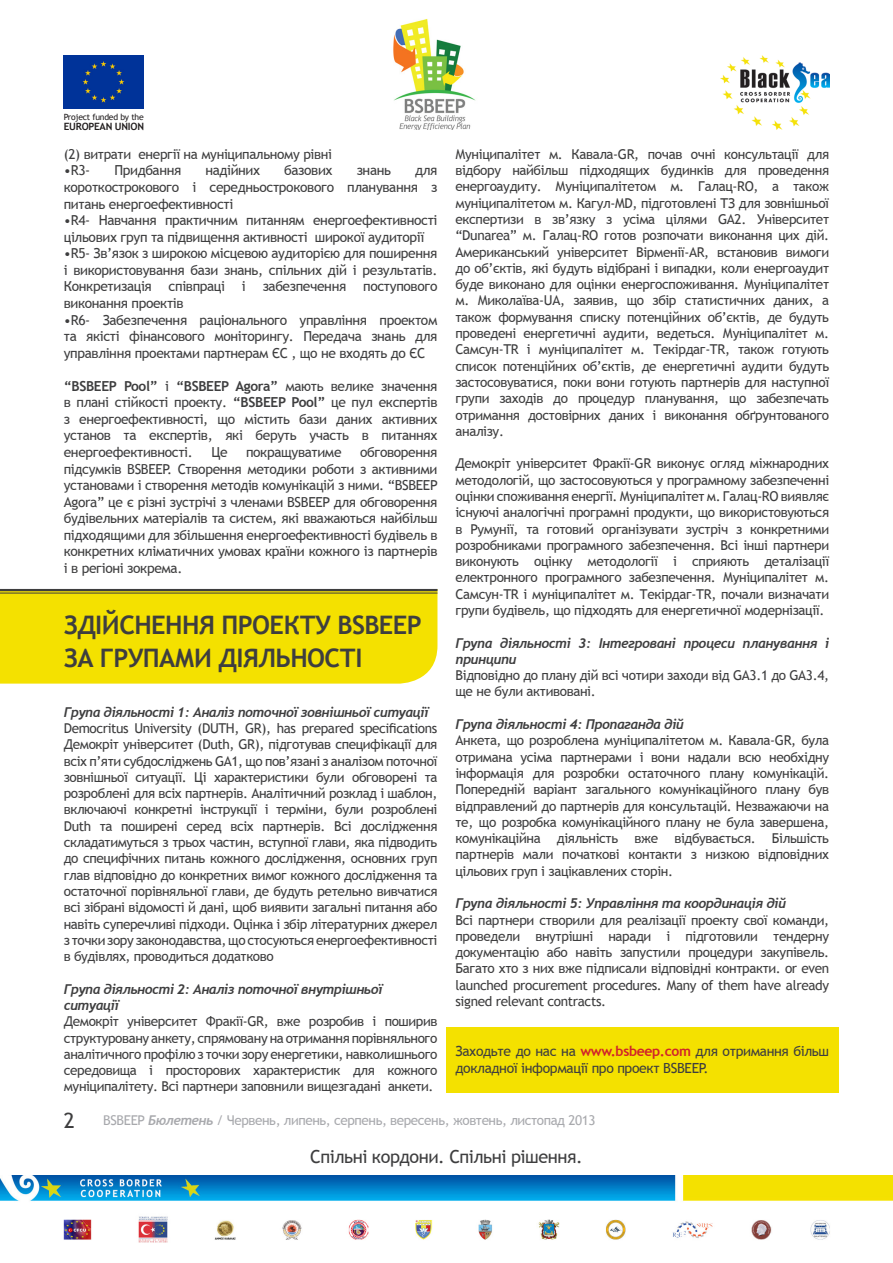
<style>
.page{position:relative;width:893px;height:1263px;background:#fff}
.page>*{position:absolute;margin:0;border:0;box-sizing:border-box;transform-origin:0 0}
.t1{font:700 25.5px/32.5px "Trebuchet MS";letter-spacing:-.025em;color:#3e3e3f}
.t2{font:21px "Trebuchet MS";color:#3e3e3f}
.t3{font:18px "Trebuchet MS";letter-spacing:-.025em;color:#3e3e3f}
.t4{font:13.95px/16.8px "Trebuchet MS";letter-spacing:-.025em;color:#3e3e3f}
.t5{font:13.8px/16.5px "Trebuchet MS";letter-spacing:-.025em;color:#3e3e3f;text-align:justify}
.t6{font:13.65px/16.4px "Trebuchet MS";letter-spacing:-.025em;color:#3e3e3f;text-align:justify}
.t7{font:italic 700 13.65px/16.4px "Trebuchet";letter-spacing:-.025em;color:#3e3e3f}
.t8{font:13.5px "Trebuchet MS";letter-spacing:-.03em;color:#a8a9ad}
.t9{font:700 10.05px "Trebuchet MS";letter-spacing:-.025em;color:#231f20}
.t10{font:8.55px "Trebuchet MS";letter-spacing:-.025em;color:#231f20}
.s1{font-weight:700}
.s2{font-weight:700;color:#d1232a}
.s3{font-family:"Trebuchet";font-weight:700;font-style:italic}
</style>
<div class="page">
<img style="left:0;top:1175px;width:893px;height:68px">
<div style="left:64px;top:56px;width:79px;height:53px;background:#039"></div>
<img style="left:393px;top:19px;width:83px;height:111px">
<img style="left:721px;top:56px;width:108px;height:74px">
<div style="left:0;top:591px;width:437px;height:93px;background:#f4e100"></div>
<div style="left:446px;top:1027px;width:392px;height:66px;background:#f4e100"></div>
<hr style="left:0;top:589px;width:437px;height:2px;background:#3e3e3f">
<hr style="left:0;top:593px;width:437px;height:1px;background:#3e3e3f">
<p class="t10" style="left:64px;top:111px;width:81px">Project funded by the</p>
<p class="t9" style="left:64px;top:120px;width:82px">EUROPEAN UNION</p>
<p class="t6" style="left:64px;top:146px;width:270px">(2) витрати енергії на муніципальному рівні</p>
<p class="t5" style="left:64px;top:162px;width:28px">•R3-</p>
<p class="t5" style="left:114px;top:162px;width:68px">Придбання</p>
<p class="t5" style="left:205px;top:162px;width:56px">надійних</p>
<p class="t5" style="left:284px;top:162px;width:50px">базових</p>
<p class="t5" style="left:357px;top:162px;width:36px">знань</p>
<p class="t5" style="left:64px;top:162px;width:375px;text-indent:351px">для короткострокового і середньострокового планування з питань енергоефективності</p>
<p class="t5" style="left:64px;top:212px;width:375px">•R4- Навчання практичним питанням енергоефективності цільових груп та підвищення активності широкої аудиторії</p>
<p class="t5" style="left:64px;top:245px;width:375px">•R5- Зв’язок з широкою місцевою аудиторією для поширення і використовування бази знань, спільних дій і результатів.<br>Конкретизація співпраці і забезпечення поступового виконання проектів</p>
<p class="t5" style="left:64px;top:311px;width:375px">•R6- Забезпечення раціонального управління проектом та якісті фінансового моніторингу. Передача знань для управління проектами партнерам ЄС , що не входять до ЄС</p>
<p class="t5" style="left:64px;top:377px;width:375px"><span class="s1">“BSBEEP Pool”</span> і <span class="s1">“BSBEEP Agora”</span> мають велике значення в плані стійкості проекту. <span class="s1">“BSBEEP Pool”</span> це пул експертів з енергоефективності, що містить бази даних активних установ та експертів, які беруть участь в питаннях енергоефективності.</p>
<p class="t5" style="left:64px;top:444px;width:375px;text-indent:296px">обговорення підсумків BSBEEP. Створення методики роботи з активними установами і створення методів комунікацій з ними. “BSBEEP Agora” це є різні зустрічі з членами BSBEEP для обговорення будівельних матеріалів та систем, які вважаються найбільш підходящими для збільшення енергоефективності будівель в конкретних кліматичних умовах країни кожного із партнерів і в регіоні зокрема.</p>
<h1 class="t1" style="left:64px;top:609px;width:359px">ЗДІЙСНЕННЯ ПРОЕКТУ BSBEEP<br>ЗА ГРУПАМИ ДІЯЛЬНОСТІ</h1>
<p class="t7" style="left:64px;top:704px;width:366px">Група діяльності 1: Аналіз поточної зовнішньої ситуації</p>
<p class="t6" style="left:64px;top:720px;width:375px">Democritus University (DUTH, GR), has prepared specifications Демокріт університет (Duth, GR), підготував специфікації для всіх п’яти субдосліджень GA1, що пов’язані з аналізом поточної зовнішньої ситуації. Ці характеристики були обговорені та розроблені для всіх партнерів. Аналітичний розклад і шаблон, включаючі конкретні інструкції і терміни, були розроблені Duth та поширені серед всіх партнерів. Всі дослідження складатимуться з трьох частин, вступної глави, яка підводить до специфічних питань кожного дослідження, основних груп глав відповідно до конкретних вимог кожного дослідження та остаточної порівняльної глави, де будуть ретельно вивчатися всі зібрані відомості й дані, щоб виявити загальні питання або навіть суперечливі підходи. Оцінка і збір літературних джерел з точки зору законодавства, що стосуються енергоефективності в будівлях, проводиться додатково</p>
<p class="t7" style="left:64px;top:981px;width:320px">Група діяльності 2: Аналіз поточної внутрішньої ситуації</p>
<p class="t6" style="left:64px;top:1013px;width:375px">Демокріт університет Фракії-GR, вже розробив і поширив структуровану анкету, спрямовану на отримання порівняльного аналітичного профілю з точки зору енергетики, навколишнього середовища і просторових характеристик для кожного муніципалітету. Всі партнери заповнили вищезгадані анкети.</p>
<p class="t5" style="left:211px;top:444px;width:18px">Це</p>
<p class="t5" style="left:246px;top:444px;width:97px">покращуватиме</p>
<p class="t6" style="left:455px;top:146px;width:375px">Муніципалітет м. Кавала-GR, почав очні консультації для відбору найбільш підходящих будинків для проведення енергоаудиту. Муніципалітетом м. Галац-RO, а також муніципалітетом м. Кагул-MD, підготовлені ТЗ для зовнішньої експертизи в зв’язку з усіма цілями GA2. Університет “Dunarea” м. Галац-RO готов розпочати виконання цих дій.<br>Американський університет Вірменії-AR, встановив вимоги до об’єктів, які будуть відібрані і випадки, коли енергоаудит буде виконано для оцінки енергоспоживання. Муніципалітет м. Миколаїва-UA, заявив, що збір статистичних даних, а також формування списку потенційних об’єктів, де будуть проведені енергетичні аудити, ведеться. Муніципалітет м.<br>Самсун-TR і муніципалітет м. Текірдаг-TR, також готують список потенційних об’єктів, де енергетичні аудити будуть застосовуватися, поки вони готують партнерів для наступної групи заходів до процедур планування, що забезпечать отримання достовірних даних і виконання обґрунтованого аналізу.</p>
<p class="t6" style="left:455px;top:455px;width:375px">Демокріт університет Фракії-GR виконує огляд міжнародних методологій, що застосовуються у програмному забезпеченні оцінки споживання енергії. Муніципалітет м. Галац-RO виявляє існуючі аналогічні програмні продукти, що використовуються в Румунії, та готовий організувати зустріч з конкретними розробниками програмного забезпечення. Всі інші партнери виконують оцінку методології і сприяють деталізації електронного програмного забезпечення. Муніципалітет м.<br>Самсун-TR і муніципалітет м. Текірдаг-TR, почали визначати групи будівель, що підходять для енергетичної модернізації.</p>
<p class="t7" style="left:455px;top:634px;width:375px">Група діяльності 3: Інтегровані процеси планування і принципи</p>
<p class="t6" style="left:455px;top:667px;width:375px">Відповідно до плану дій всі чотири заходи від GA3.1 до GA3.4, ще не були активовані.</p>
<p class="t7" style="left:455px;top:716px;width:230px">Група діяльності 4: Пропаганда дій</p>
<p class="t6" style="left:455px;top:732px;width:375px">Анкета, що розроблена муніципалітетом м. Кавала-GR, була отримана усіма партнерами і вони надали всю необхідну інформація для розробки остаточного плану комунікацій.<br>Попередній варіант загального комунікаційного плану був відправлений до партнерів для консультацій. Незважаючи на те, що розробка комунікаційного плану не була завершена, комунікаційна діяльність вже відбувається. Більшість партнерів мали початкові контакти з низкою відповідних цільових груп і зацікавлених сторін.</p>
<p class="t7" style="left:455px;top:895px;width:332px">Група діяльності 5: Управління та координація дій</p>
<p class="t6" style="left:455px;top:911px;width:375px">Всі партнери створили для реалізації проекту свої команди, проведели внутрішні наради і підготовили тендерну документацію або навіть запустили процедури закупівель.<br>Багато хто з них вже підписали відповідні контракти. or even launched procurement procedures. Many of them have already signed relevant contracts.</p>
<p class="t4" style="left:455px;top:1043px;width:375px">Заходьте до нас на <span class="s2">www.bsbeep.com</span> для отримання більш докладної інформації про проект BSBEEP.</p>
<h2 class="t2" style="left:64px;top:1107px;width:13px">2</h2>
<p class="t8" style="left:103px;top:1111px;width:494px">BSBEEP <span class="s3">Бюлетень</span> / Червень, липень, серпень, вересень, жовтень, листопад 2013</p>
<h3 class="t3" style="left:310px;top:1145px;width:274px">Спільні кордони. Спільні рішення.</h3>
</div>
